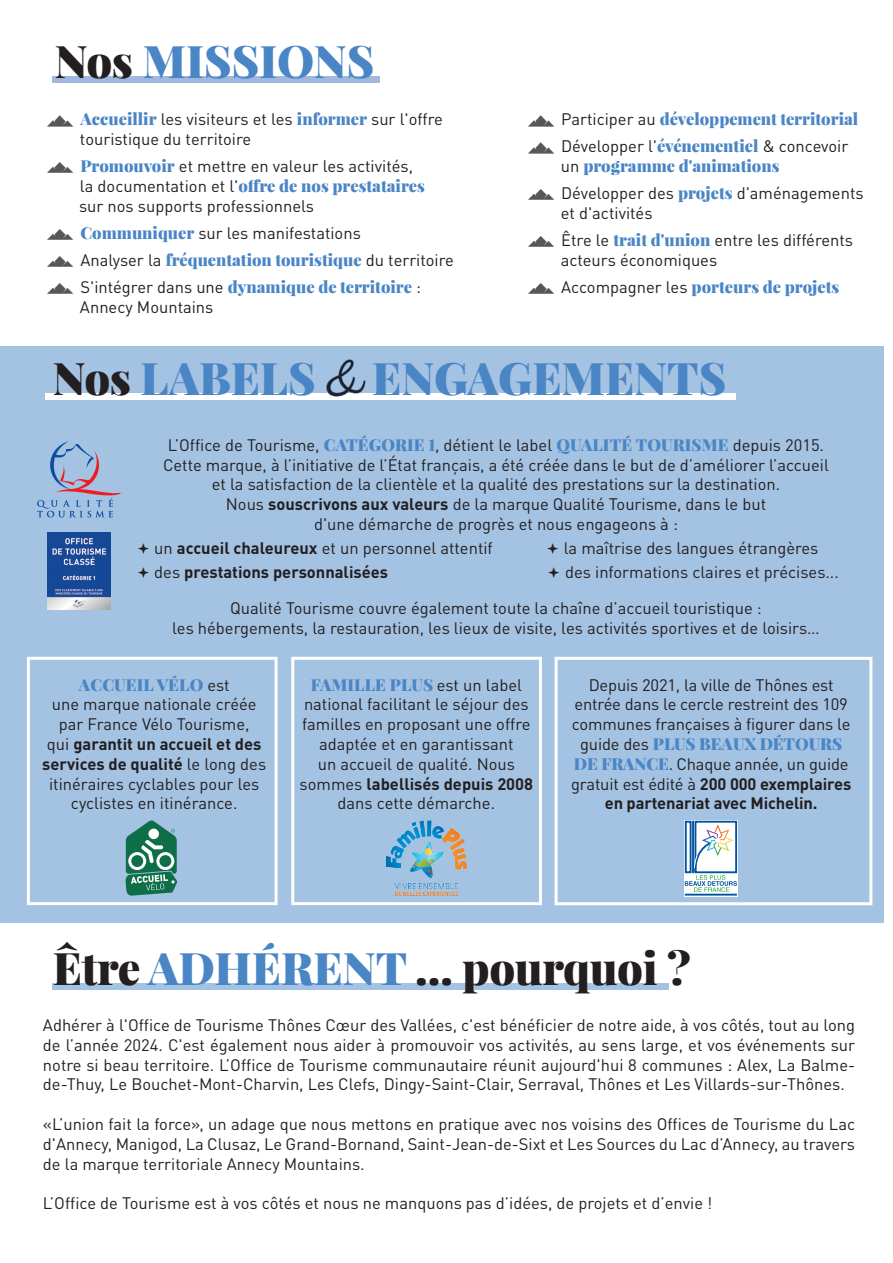
<style>
.page{position:relative;width:893px;height:1263px;background:#fff}
.page>*{position:absolute;margin:0;border:0;box-sizing:border-box;transform-origin:0 0}
.t1{font:900 45px "Playfair Display";color:#4a85c5}
.t2{font:900 45px "Playfair Display";letter-spacing:-.01em;color:#231f20}
.texte{font:16.5px/19.8px "DIN Pro";color:#231f20;text-align:center}
.t3{font:900 16.5px/19.8px "Playfair Display";color:#4a85c5}
.texte-2{font:700 16.5px "DIN Pro";color:#231f20}
.s1{color:#231f20}
.s2{font-family:"Playfair Display";font-weight:900;color:#4a85c5}
.s3{font-family:"DIN Pro";font-weight:400;color:#231f20}
.s4{font-family:"Ink Free";font-weight:400;font-size:58.5px}
.s5{font-weight:700}
.s6{font-weight:400}
.s7{color:#4a85c5}
</style>
<div class="page">
<div style="left:0;top:346px;width:884px;height:577px;background:#a4c2e2"></div>
<img style="left:47px;top:115px;width:27px;height:12px">
<img style="left:47px;top:162px;width:27px;height:11px">
<img style="left:47px;top:229px;width:27px;height:11px">
<img style="left:47px;top:256px;width:27px;height:11px">
<img style="left:47px;top:283px;width:27px;height:11px">
<img style="left:528px;top:115px;width:27px;height:12px">
<img style="left:528px;top:142px;width:27px;height:12px">
<img style="left:528px;top:189px;width:27px;height:11px">
<img style="left:528px;top:236px;width:27px;height:11px">
<img style="left:528px;top:283px;width:27px;height:11px">
<div style="left:52px;top:983px;width:616px;height:7px;background:#a4c2e2"></div>
<div style="left:52px;top:77px;width:327px;height:6px;background:#a0b7de"></div>
<svg style="left:37px;top:441px;width:84px;height:76px"></svg>
<img style="left:47px;top:533px;width:64px;height:76px">
<svg style="left:126px;top:820px;width:51px;height:76px;background:#519580"></svg>
<img style="left:385px;top:820px;width:82px;height:76px">
<div style="left:684px;top:820px;width:54px;height:76px;background:linear-gradient(to right,#fff,#fff)"></div>
<div style="left:694px;top:821px;width:43px;height:52px;border:2px solid #0153a0"></div>
<hr style="left:692px;top:821px;width:2px;height:52px;background:#0153a0">
<div style="left:685px;top:821px;width:6px;height:52px;border:2px solid #0153a0"></div>
<hr style="left:685px;top:894px;width:52px;height:1px;background:#0153a0">
<svg style="left:685px;top:824px;width:52px;height:68px;background:#c2d5e0"></svg>
<div style="left:45px;top:393px;width:691px;height:6px;background:#fff"></div>
<div style="left:27px;top:657px;width:251px;height:248px;border:3px solid #fff"></div>
<div style="left:291px;top:657px;width:251px;height:248px;border:3px solid #fff"></div>
<div style="left:555px;top:657px;width:317px;height:248px;border:3px solid #fff"></div>
<p class="t1" style="left:55px;top:32px;width:321px"><span class="s1">Nos</span> MISSIONS</p>
<p class="texte" style="left:80px;top:108px;width:365px;text-align:left"><span class="s2">Accueillir</span> les visiteurs et les <span class="s2">informer</span> sur l'offre touristique du territoire</p>
<p class="texte" style="left:79px;top:155px;width:347px;text-align:left"><span class="s2">Promouvoir</span> et mettre en valeur les activités, la documentation et l'<span class="s2">offre de nos prestataires </span>sur nos supports professionnels</p>
<p class="texte" style="left:80px;top:221px;width:282px"><span class="s2">Communiquer</span> sur les manifestations</p>
<p class="t3" style="left:80px;top:250px;width:375px"><span class="s3">Analyser la</span> fréquentation touristique <span class="s3">du territoire</span></p>
<p class="texte" style="left:80px;top:275px;width:343px;text-align:left">S'intégrer dans une <span class="s2">dynamique de territoire</span> :<br>Annecy Mountains</p>
<p class="t3" style="left:561px;top:109px;width:299px"><span class="s3">Participer au</span> développement territorial</p>
<p class="t3" style="left:561px;top:136px;width:289px"><span class="s3">Développer l'</span>événementiel <span class="s3">&amp; concevoir un</span> programme d'animations</p>
<p class="texte" style="left:561px;top:182px;width:304px;text-align:left">Développer des <span class="s2">projets</span> d'aménagements et d'activités</p>
<p class="texte" style="left:561px;top:229px;width:294px;text-align:left">Être le <span class="s2">trait d'union</span> entre les différents acteurs économiques</p>
<p class="t3" style="left:561px;top:277px;width:280px"><span class="s3">Accompagner les</span> porteurs de projets</p>
<p class="t1" style="left:53px;top:349px;width:675px"><span class="s1">Nos</span> LABELS <span class="s4">&amp;</span> ENGAGEMENTS</p>
<p class="texte" style="left:163px;top:433px;width:667px">L’Office de Tourisme, <span class="s2">CATÉGORIE 1</span>, détient le label <span class="s2">QUALITÉ TOURISME</span> depuis 2015.<br>Cette marque, à l’initiative de l’État français, a été créée dans le but de d’améliorer l’accueil et la satisfaction de la clientèle et la qualité des prestations sur la destination.</p>
<p class="texte" style="left:226px;top:493px;width:542px">Nous <span class="s5">souscrivons aux valeurs</span> de la marque Qualité Tourisme, dans le but d'une démarche de progrès et nous engageons à :</p>
<p class="texte" style="left:154px;top:536px;width:340px">un <span class="s5">accueil chaleureux</span> et un personnel attentif</p>
<p class="texte" style="left:564px;top:536px;width:256px">la maîtrise des langues étrangères</p>
<p class="texte-2" style="left:154px;top:558px;width:235px"><span class="s6">des</span> prestations personnalisées</p>
<p class="texte" style="left:565px;top:560px;width:275px">des informations claires et précises...</p>
<p class="texte" style="left:172px;top:596px;width:649px">Qualité Tourisme couvre également toute la chaîne d’accueil touristique :<br>les hébergements, la restauration, les lieux de visite, les activités sportives et de loisirs…</p>
<p class="texte" style="left:42px;top:673px;width:225px"><span class="s2">ACCUEIL VÉLO</span> est<br>une marque nationale créée par France Vélo Tourisme,<br>qui <span class="s5">garantit un accueil et des services de qualité</span> le long des itinéraires cyclables pour les cyclistes en itinérance.</p>
<p class="texte" style="left:300px;top:673px;width:235px"><span class="s2">FAMILLE PLUS</span> est un label national facilitant le séjour des familles en proposant une offre adaptée et en garantissant<br>un accueil de qualité. Nous sommes <span class="s5">labellisés depuis 2008 </span>dans cette démarche.</p>
<p class="texte" style="left:571px;top:673px;width:282px">Depuis 2021, la ville de Thônes est entrée dans le cercle restreint des 109 communes françaises à figurer dans le guide des <span class="s2">PLUS BEAUX DÉTOURS DE FRANCE</span>. Chaque année, un guide gratuit est édité à <span class="s5">200 000 exemplaires en partenariat avec Michelin.</span></p>
<p class="t2" style="left:53px;top:939px;width:639px">Être <span class="s7">ADHÉRENT</span> … pourquoi ?</p>
<p class="texte" style="left:43px;top:1013px;width:814px;text-align:justify">Adhérer à l'Office de Tourisme Thônes Cœur des Vallées, c'est bénéficier de notre aide, à vos côtés, tout au long de l’année 2024. C'est également nous aider à promouvoir vos activités, au sens large, et vos événements sur notre si beau territoire. L’Office de Tourisme communautaire réunit aujourd'hui 8 communes : Alex, La Balme&shy;de-Thuy, Le Bouchet-Mont-Charvin, Les Clefs, Dingy-Saint-Clair, Serraval, Thônes et Les Villards-sur-Thônes.</p>
<p class="texte" style="left:43px;top:1112px;width:814px;text-align:justify">«L’union fait la force», un adage que nous mettons en pratique avec nos voisins des Offices de Tourisme du Lac d'Annecy, Manigod, La Clusaz, Le Grand-Bornand, Saint-Jean-de-Sixt et Les Sources du Lac d’Annecy, au travers de la marque territoriale Annecy Mountains.</p>
<p class="texte" style="left:43px;top:1192px;width:671px">L’Office de Tourisme est à vos côtés et nous ne manquons pas d’idées, de projets et d’envie !</p>
</div>
